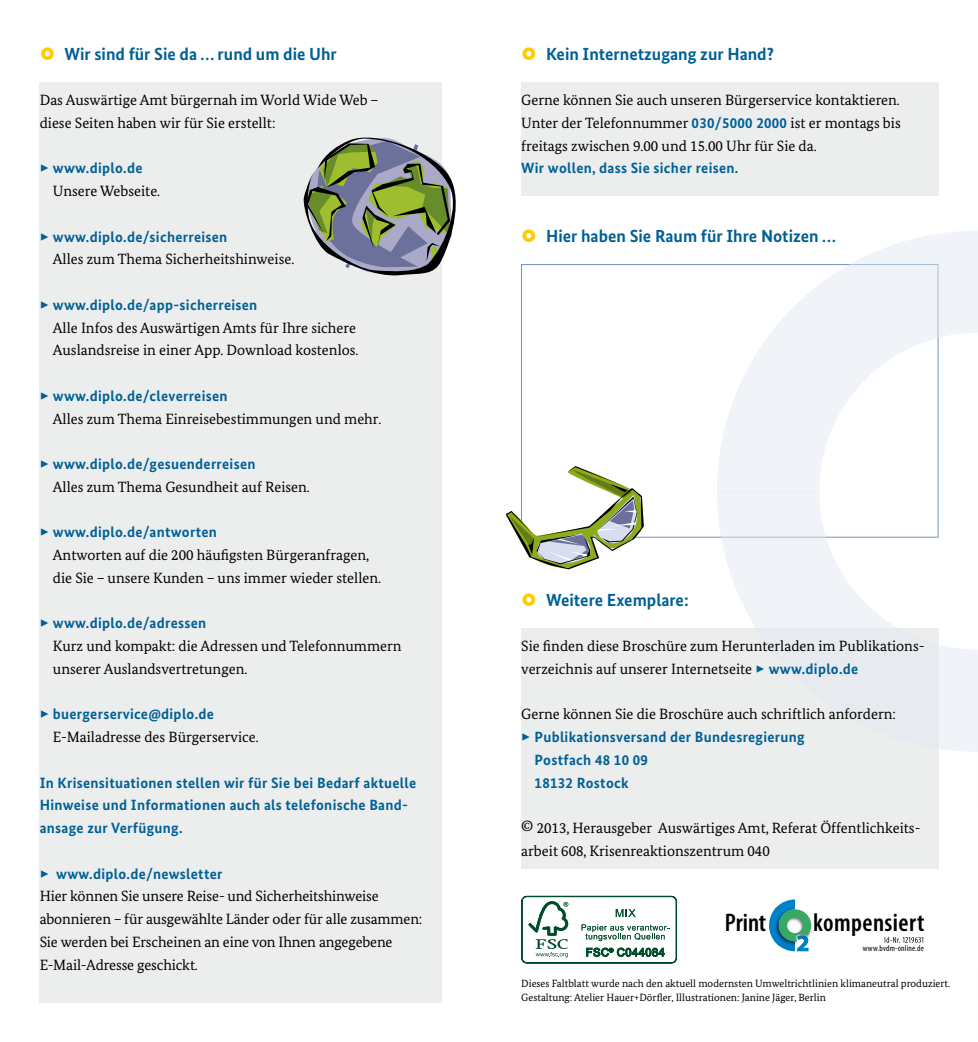
<style>
.page{position:relative;width:978px;height:1042px;background:#fff}
.page>*{position:absolute;margin:0;border:0;box-sizing:border-box;transform-origin:0 0}
.t1{font:600 condensed 25.55px "Myriad Pro";letter-spacing:.015em;color:#000}
.t2{font:700 17.5px "Bundes Sans";color:#006096}
.t3{font:14.88px/22.8px "Bundes Serif";color:#000}
.t4{font:700 14.88px/22.8px "Bundes Sans";letter-spacing:.02em;color:#006096}
.t5{font:10.5px "Bundes Serif";color:#000}
.t6{font:condensed 8.58px "Myriad Pro";letter-spacing:.02em;color:#000}
.s1{font-family:"Bundes Sans";font-weight:700;color:#006096}
.s2{color:#006096}
</style>
<div class="page">
<div style="left:521px;top:628px;width:417px;height:241px;background:#eceded"></div>
<svg style="left:977px;top:231px;width:1px;height:521px"></svg>
<svg style="left:769px;top:899px;width:42px;height:52px"></svg>
<svg style="left:884px;top:937px;width:38px;height:6px"></svg>
<svg style="left:521px;top:896px;width:155px;height:67px"></svg>
<div style="left:521px;top:82px;width:417px;height:114px;background:#eceded"></div>
<svg style="left:716px;top:231px;width:261px;height:260px;fill:#f5f8fa"></svg>
<svg style="left:716px;top:491px;width:261px;height:261px"></svg>
<div style="left:40px;top:82px;width:401px;height:920px;background:#eceded"></div>
<svg style="left:303px;top:130px;width:153px;height:147px"></svg>
<svg style="left:505px;top:464px;width:138px;height:105px"></svg>
<p class="t2" style="left:64px;top:43px;width:274px">Wir sind für Sie da … rund um die Uhr</p>
<p class="t3" style="left:40px;top:88px;width:340px">Das Auswärtige Amt bürgernah im World Wide Web – diese Seiten haben wir für Sie erstellt:</p>
<p class="t4" style="left:40px;top:157px;width:104px">✓ www.diplo.de</p>
<p class="t3" style="left:53px;top:179px;width:109px">Unsere Webseite.</p>
<p class="t4" style="left:40px;top:225px;width:189px">✓ www.diplo.de/sicherreisen</p>
<p class="t3" style="left:53px;top:248px;width:243px">Alles zum Thema Sicherheitshinweise.</p>
<p class="t4" style="left:40px;top:293px;width:219px">✓ www.diplo.de/app-sicherreisen</p>
<p class="t3" style="left:53px;top:316px;width:307px">Alle Infos des Auswärtigen Amts für Ihre sichere<br>Auslandsreise in einer App. Download kostenlos.</p>
<p class="t4" style="left:40px;top:384px;width:189px">✓ www.diplo.de/cleverreisen</p>
<p class="t3" style="left:53px;top:407px;width:330px">Alles zum Thema Einreisebestimmungen und mehr.</p>
<p class="t4" style="left:40px;top:452px;width:217px">✓ www.diplo.de/gesuenderreisen</p>
<p class="t3" style="left:53px;top:475px;width:258px">Alles zum Thema Gesundheit auf Reisen.</p>
<p class="t4" style="left:40px;top:521px;width:179px">✓ www.diplo.de/antworten</p>
<p class="t3" style="left:53px;top:543px;width:329px">Antworten auf die 200 häufigsten Bürgeranfragen, die Sie – unsere Kunden – uns immer wieder stellen.</p>
<p class="t4" style="left:40px;top:612px;width:168px">✓ www.diplo.de/adressen</p>
<p class="t3" style="left:53px;top:634px;width:350px">Kurz und kompakt: die Adressen und Telefonnummern unserer Auslandsvertretungen.</p>
<p class="t4" style="left:40px;top:703px;width:176px">✓ buergerservice@diplo.de</p>
<p class="t3" style="left:53px;top:725px;width:207px">E-Mailadresse des Bürgerservice.</p>
<p class="t4" style="left:40px;top:771px;width:378px">In Krisensituationen stellen wir für Sie bei Bedarf aktuelle<br>Hinweise und Informationen auch als telefonische Band&shy;ansage zur Verfügung.</p>
<p class="t4" style="left:40px;top:862px;width:184px">✓ www.diplo.de/newsletter</p>
<p class="t3" style="left:40px;top:885px;width:384px">Hier können Sie unsere Reise- und Sicherheitshinweise abonnieren – für ausgewählte Länder oder für alle zusammen:<br>Sie werden bei Erscheinen an eine von Ihnen angegebene E-Mail-Adresse geschickt.</p>
<p class="t2" style="left:546px;top:43px;width:229px">Kein Internetzugang zur Hand?</p>
<p class="t3" style="left:521px;top:88px;width:381px;text-align:justify">Gerne können Sie auch unseren Bürgerservice kontaktieren.<br>Unter der Telefonnummer <span class="s1">030/5000 2000</span> ist er montags bis freitags zwischen 9.00 und 15.00 Uhr für Sie da.</p>
<p class="t4" style="left:521px;top:157px;width:219px">Wir wollen, dass Sie sicher reisen.</p>
<p class="t2" style="left:546px;top:225px;width:291px">Hier haben Sie Raum für Ihre Notizen …</p>
<p class="t2" style="left:546px;top:589px;width:144px">Weitere Exemplare:</p>
<p class="t3" style="left:521px;top:634px;width:403px">Sie finden diese Broschüre zum Herunterladen im Publikations&shy;verzeichnis auf unserer Internetseite <span class="s2">✓</span> <span class="s1">www.diplo.de</span></p>
<p class="t3" style="left:521px;top:703px;width:376px">Gerne können Sie die Broschüre auch schriftlich anfordern:</p>
<p class="t4" style="left:534px;top:725px;width:271px;text-indent:-13px">✓ Publikationsversand der Bundesregierung<br>Postfach 48 10 09<br>18132 Rostock</p>
<p class="t3" style="left:521px;top:816px;width:400px">© 2013, Herausgeber Auswärtiges Amt, Referat Öffentlichkeits&shy;arbeit 608, Krisenreaktionszentrum 040</p>
<h1 class="t1" style="left:724px;top:907px;width:43px">Print</h1>
<h1 class="t1" style="left:813px;top:907px;width:113px">kompensiert</h1>
<p class="t6" style="left:862px;top:943px;width:62px">www.bvdm-online.de</p>
<p class="t5" style="left:521px;top:977px;width:430px">Dieses Faltblatt wurde nach den aktuell modernsten Umweltrichtlinien klimaneutral produziert.</p>
<p class="t5" style="left:521px;top:990px;width:306px">Gestaltung: Atelier Hauer+Dörfler, Illustrationen: Janine Jäger, Berlin</p>
</div>
